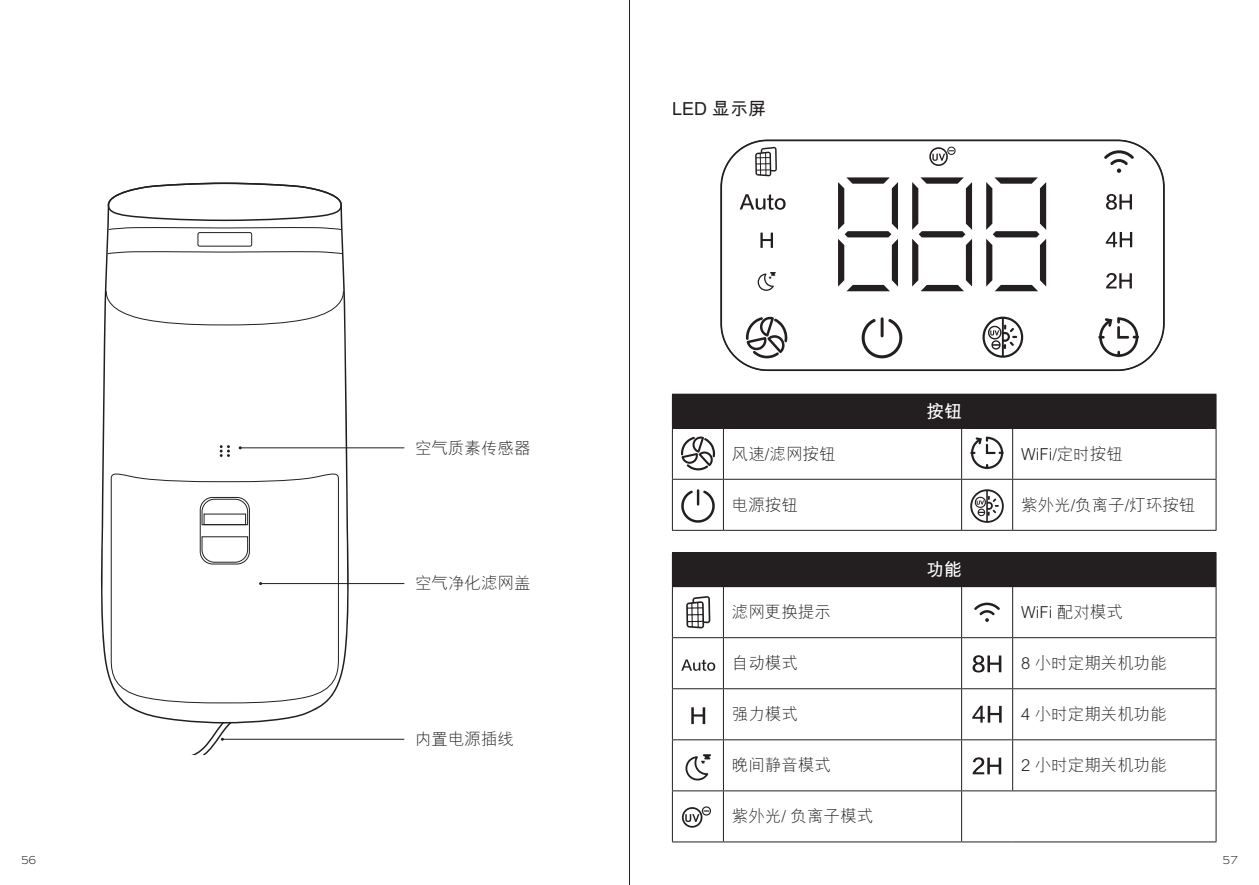
<style>
.page{position:relative;width:1259px;height:885px;background:#fff}
.page>*{position:absolute;margin:0;border:0;box-sizing:border-box;transform-origin:0 0}
.t1{font:700 18px "M Hei HKS";color:#231f20}
.t2{font:700 18px "M Hei HKS";color:#fff}
.t3{font:300 16.5px "M Hei HKS";color:#231f20}
.t4{font:300 12px "Graphie";color:#231f20}
</style>
<div class="page">
<svg style="left:100px;top:203px;width:250px;height:520px"></svg>
<svg style="left:106px;top:290px;width:238px;height:35px"></svg>
<svg style="left:110px;top:469px;width:229px;height:234px"></svg>
<div style="left:200px;top:497px;width:50px;height:67px;border:1px solid #231f20;border-radius:13px"></div>
<svg style="left:201px;top:498px;width:47px;height:27px"></svg>
<svg style="left:201px;top:536px;width:47px;height:27px"></svg>
<div style="left:204px;top:513px;width:42px;height:12px;border:1px solid #231f20"></div>
<svg style="left:108px;top:182px;width:234px;height:48px"></svg>
<svg style="left:107px;top:250px;width:236px;height:4px"></svg>
<div style="left:198px;top:232px;width:54px;height:14px;border:1px solid #231f20;border-radius:2px"></div>
<svg style="left:220px;top:445px;width:10px;height:12px"></svg>
<hr style="left:240px;top:447px;width:164px;height:1px;background:#231f20">
<hr style="left:261px;top:583px;width:143px;height:1px;background:#231f20">
<hr style="left:222px;top:738px;width:182px;height:1px;background:#231f20">
<svg style="left:179px;top:709px;width:72px;height:45px"></svg>
<div style="left:672px;top:394px;width:544px;height:34px;background:#231f20"></div>
<hr style="left:672px;top:393px;width:51px;height:1px;background:#231f20">
<hr style="left:723px;top:393px;width:238px;height:1px;background:#231f20">
<hr style="left:961px;top:393px;width:51px;height:1px;background:#231f20">
<hr style="left:1012px;top:393px;width:204px;height:1px;background:#231f20">
<hr style="left:672px;top:428px;width:1px;height:51px;background:#231f20">
<hr style="left:723px;top:428px;width:1px;height:51px;background:#231f20">
<hr style="left:961px;top:428px;width:1px;height:51px;background:#231f20">
<hr style="left:1012px;top:428px;width:1px;height:51px;background:#231f20">
<hr style="left:1215px;top:428px;width:1px;height:51px;background:#231f20">
<hr style="left:672px;top:478px;width:51px;height:1px;background:#231f20">
<hr style="left:672px;top:479px;width:1px;height:51px;background:#231f20">
<hr style="left:723px;top:478px;width:238px;height:1px;background:#231f20">
<hr style="left:723px;top:479px;width:1px;height:51px;background:#231f20">
<hr style="left:961px;top:478px;width:51px;height:1px;background:#231f20">
<hr style="left:961px;top:479px;width:1px;height:51px;background:#231f20">
<hr style="left:1012px;top:478px;width:204px;height:1px;background:#231f20">
<hr style="left:1012px;top:479px;width:1px;height:51px;background:#231f20">
<hr style="left:1215px;top:479px;width:1px;height:51px;background:#231f20">
<hr style="left:672px;top:529px;width:51px;height:1px;background:#231f20">
<hr style="left:723px;top:529px;width:238px;height:1px;background:#231f20">
<hr style="left:961px;top:529px;width:51px;height:1px;background:#231f20">
<hr style="left:1012px;top:529px;width:204px;height:1px;background:#231f20">
<svg style="left:970px;top:436px;width:33px;height:33px"></svg>
<svg style="left:681px;top:489px;width:34px;height:33px"></svg>
<svg style="left:681px;top:436px;width:34px;height:34px"></svg>
<svg style="left:970px;top:489px;width:33px;height:33px"></svg>
<div style="left:672px;top:552px;width:544px;height:34px;background:#231f20"></div>
<hr style="left:672px;top:586px;width:51px;height:1px;background:#231f20">
<hr style="left:672px;top:587px;width:1px;height:50px;background:#231f20">
<hr style="left:723px;top:586px;width:238px;height:1px;background:#231f20">
<hr style="left:723px;top:587px;width:1px;height:50px;background:#231f20">
<hr style="left:961px;top:586px;width:51px;height:1px;background:#231f20">
<hr style="left:961px;top:587px;width:1px;height:50px;background:#231f20">
<hr style="left:1012px;top:586px;width:204px;height:1px;background:#231f20">
<hr style="left:1012px;top:587px;width:1px;height:50px;background:#231f20">
<hr style="left:1215px;top:587px;width:1px;height:50px;background:#231f20">
<hr style="left:672px;top:637px;width:51px;height:1px;background:#231f20">
<hr style="left:672px;top:638px;width:1px;height:50px;background:#231f20">
<hr style="left:723px;top:637px;width:238px;height:1px;background:#231f20">
<hr style="left:723px;top:638px;width:1px;height:50px;background:#231f20">
<hr style="left:961px;top:637px;width:51px;height:1px;background:#231f20">
<hr style="left:961px;top:638px;width:1px;height:50px;background:#231f20">
<hr style="left:1012px;top:637px;width:204px;height:1px;background:#231f20">
<hr style="left:1012px;top:638px;width:1px;height:50px;background:#231f20">
<hr style="left:1215px;top:638px;width:1px;height:50px;background:#231f20">
<hr style="left:672px;top:688px;width:51px;height:1px;background:#231f20">
<hr style="left:672px;top:689px;width:1px;height:50px;background:#231f20">
<hr style="left:723px;top:688px;width:238px;height:1px;background:#231f20">
<hr style="left:723px;top:689px;width:1px;height:50px;background:#231f20">
<hr style="left:961px;top:688px;width:51px;height:1px;background:#231f20">
<hr style="left:961px;top:689px;width:1px;height:50px;background:#231f20">
<hr style="left:1012px;top:688px;width:204px;height:1px;background:#231f20">
<hr style="left:1012px;top:689px;width:1px;height:50px;background:#231f20">
<hr style="left:1215px;top:689px;width:1px;height:50px;background:#231f20">
<hr style="left:672px;top:739px;width:51px;height:1px;background:#231f20">
<hr style="left:672px;top:740px;width:1px;height:50px;background:#231f20">
<hr style="left:723px;top:739px;width:238px;height:1px;background:#231f20">
<hr style="left:723px;top:740px;width:1px;height:50px;background:#231f20">
<hr style="left:961px;top:739px;width:51px;height:1px;background:#231f20">
<hr style="left:961px;top:740px;width:1px;height:50px;background:#231f20">
<hr style="left:1012px;top:739px;width:204px;height:1px;background:#231f20">
<hr style="left:1012px;top:740px;width:1px;height:50px;background:#231f20">
<hr style="left:1215px;top:740px;width:1px;height:50px;background:#231f20">
<hr style="left:672px;top:790px;width:51px;height:1px;background:#231f20">
<hr style="left:672px;top:791px;width:1px;height:50px;background:#231f20">
<hr style="left:723px;top:790px;width:238px;height:1px;background:#231f20">
<hr style="left:723px;top:791px;width:1px;height:50px;background:#231f20">
<hr style="left:961px;top:790px;width:51px;height:1px;background:#231f20">
<hr style="left:961px;top:791px;width:1px;height:50px;background:#231f20">
<hr style="left:1012px;top:790px;width:204px;height:1px;background:#231f20">
<hr style="left:1215px;top:791px;width:1px;height:50px;background:#231f20">
<hr style="left:672px;top:841px;width:51px;height:1px;background:#231f20">
<hr style="left:723px;top:841px;width:238px;height:1px;background:#231f20">
<hr style="left:961px;top:841px;width:51px;height:1px;background:#231f20">
<hr style="left:1012px;top:841px;width:204px;height:1px;background:#231f20">
<svg style="left:682px;top:806px;width:29px;height:21px"></svg>
<svg style="left:972px;top:757px;width:29px;height:17px"></svg>
<svg style="left:972px;top:705px;width:29px;height:17px"></svg>
<svg style="left:972px;top:655px;width:29px;height:17px"></svg>
<svg style="left:685px;top:754px;width:26px;height:26px"></svg>
<svg style="left:681px;top:659px;width:34px;height:11px"></svg>
<svg style="left:691px;top:707px;width:14px;height:17px"></svg>
<svg style="left:974px;top:602px;width:25px;height:20px"></svg>
<svg style="left:686px;top:596px;width:24px;height:32px"></svg>
<div style="left:720px;top:139px;width:444px;height:232px;border:2px solid #231f20;border-radius:46px"></div>
<svg style="left:986px;top:177px;width:60px;height:114px"></svg>
<svg style="left:838px;top:177px;width:60px;height:114px"></svg>
<svg style="left:912px;top:177px;width:60px;height:114px"></svg>
<svg style="left:1098px;top:317px;width:41px;height:40px"></svg>
<svg style="left:861px;top:317px;width:41px;height:41px"></svg>
<svg style="left:746px;top:317px;width:41px;height:41px"></svg>
<svg style="left:929px;top:147px;width:26px;height:19px"></svg>
<svg style="left:757px;top:272px;width:19px;height:19px"></svg>
<svg style="left:739px;top:194px;width:46px;height:16px"></svg>
<svg style="left:760px;top:232px;width:13px;height:16px"></svg>
<svg style="left:1106px;top:273px;width:26px;height:15px"></svg>
<svg style="left:1105px;top:232px;width:27px;height:15px"></svg>
<svg style="left:1106px;top:194px;width:26px;height:16px"></svg>
<svg style="left:1104px;top:150px;width:29px;height:23px"></svg>
<svg style="left:755px;top:147px;width:22px;height:29px"></svg>
<svg style="left:982px;top:316px;width:41px;height:42px"></svg>
<hr style="left:629px;top:0;width:1px;height:884px;background:#231f20">
<p class="t3" style="left:415px;top:436px;width:117px">空氣質素傳感器</p>
<p class="t3" style="left:415px;top:571px;width:117px">空氣淨化濾網蓋</p>
<p class="t3" style="left:415px;top:727px;width:100px">內置電源插線</p>
<p class="t1" style="left:672px;top:96px;width:96px">LED 顯示屏</p>
<p class="t2" style="left:926px;top:398px;width:37px">按鈕</p>
<p class="t3" style="left:732px;top:442px;width:105px">風速/濾網按鈕</p>
<p class="t3" style="left:1021px;top:442px;width:103px">WiFi/定時按鈕</p>
<p class="t3" style="left:732px;top:493px;width:67px">電源按鈕</p>
<p class="t3" style="left:1021px;top:493px;width:176px">紫外光/負離子/燈環按鈕</p>
<p class="t2" style="left:926px;top:556px;width:37px">功能</p>
<p class="t3" style="left:732px;top:600px;width:100px">濾網更換提示</p>
<p class="t3" style="left:1021px;top:600px;width:103px">WiFi 配對模式</p>
<p class="t3" style="left:732px;top:651px;width:67px">自動模式</p>
<p class="t3" style="left:1021px;top:651px;width:147px">8 小時定期關機功能</p>
<p class="t3" style="left:732px;top:702px;width:67px">強力模式</p>
<p class="t3" style="left:1021px;top:702px;width:147px">4 小時定期關機功能</p>
<p class="t3" style="left:732px;top:753px;width:100px">晚間靜音模式</p>
<p class="t3" style="left:1021px;top:753px;width:147px">2 小時定期關機功能</p>
<p class="t3" style="left:732px;top:804px;width:143px">紫外光/ 負離子模式</p>
<p class="t4" style="left:21px;top:852px;width:17px">56</p>
<p class="t4" style="left:1222px;top:852px;width:17px">57</p>
</div>
